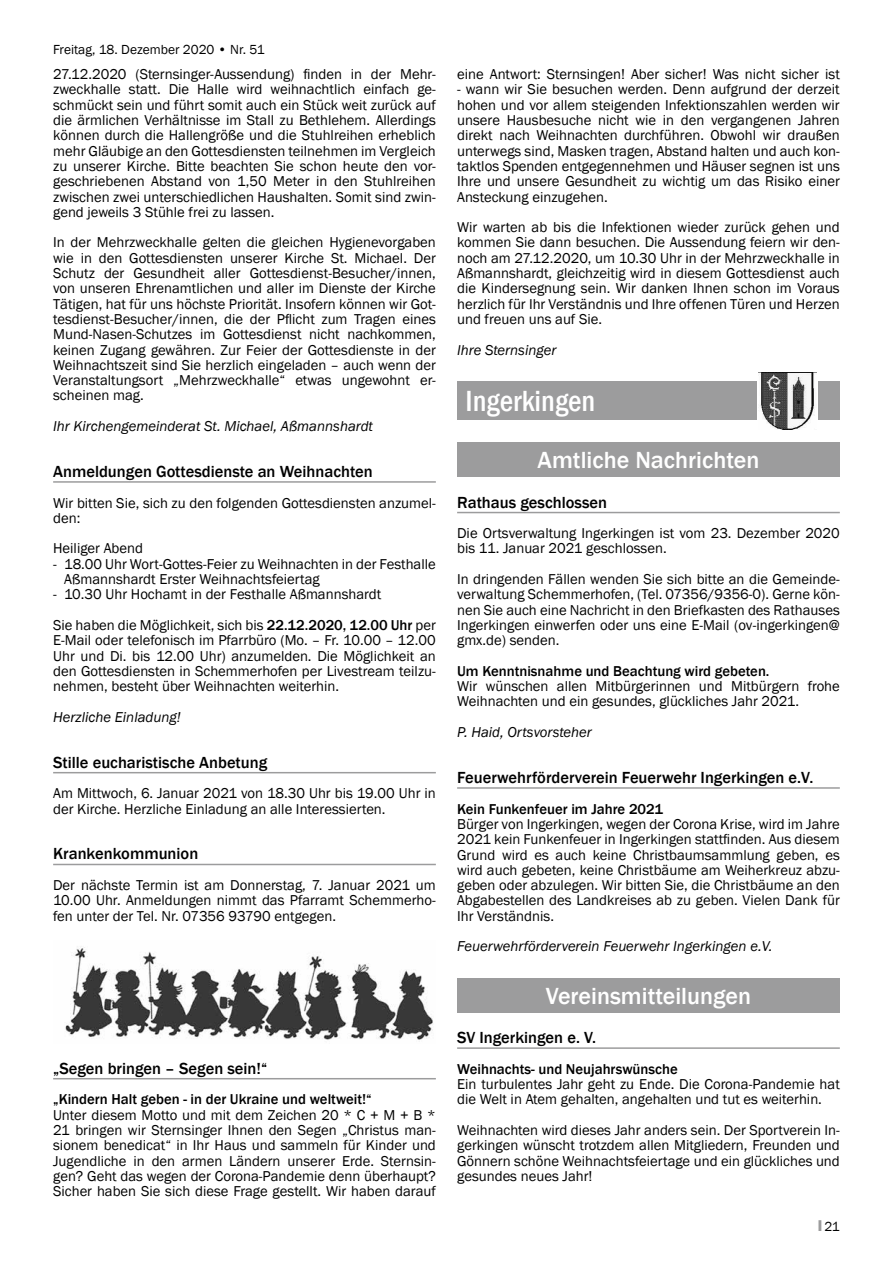
<style>
.page{position:relative;width:893px;height:1263px;background:#fff}
.page>*{position:absolute;margin:0;border:0;box-sizing:border-box;transform-origin:0 0}
.t1{font:500 condensed 30px "Franklin Gothic";color:#fff}
.t2{font:500 24px "Franklin Gothic";color:#fff}
.t3{font:500 16.5px "Franklin Gothic";color:#000}
.t4{font:14.7px/15.3px "Franklin Gothic";color:#000;text-align:justify}
.t5{font:italic 14.7px "Franklin Gothic";color:#000}
.t6{font:500 14.7px "Franklin Gothic";color:#000}
.t7{font:13.5px "Franklin Gothic";color:#000}
.s1{font-weight:500}
.s2{font-family:"Impact";color:#9c9c9d}
</style>
<div class="page">
<hr style="left:457px;top:512px;width:383px;height:1px;background:#9c9c9d">
<hr style="left:457px;top:787px;width:383px;height:2px;background:#9c9c9d">
<hr style="left:457px;top:1047px;width:383px;height:2px;background:#9c9c9d">
<div style="left:457px;top:381px;width:383px;height:39px;background:#9c9c9d"></div>
<div style="left:757px;top:368px;width:61px;height:63px;background:#fff"></div>
<img style="left:759px;top:372px;width:57px;height:57px">
<div style="left:457px;top:443px;width:383px;height:34px;background:#9c9c9d"></div>
<div style="left:457px;top:978px;width:383px;height:34px;background:#9c9c9d"></div>
<hr style="left:53px;top:481px;width:383px;height:2px;background:#9c9c9d">
<hr style="left:53px;top:772px;width:383px;height:1px;background:#9c9c9d">
<hr style="left:53px;top:864px;width:383px;height:1px;background:#9c9c9d">
<hr style="left:53px;top:1078px;width:383px;height:1px;background:#9c9c9d">
<img style="left:65px;top:947px;width:368px;height:93px">
<p class="t7" style="left:53px;top:41px;width:213px">Freitag, 18. Dezember 2020 • Nr. 51</p>
<p class="t4" style="left:53px;top:67px;width:384px">27.12.2020 (Sternsinger-Aussendung) finden in der Mehr&shy;zweckhalle statt. Die Halle wird weihnachtlich einfach ge&shy;schmückt sein und führt somit auch ein Stück weit zurück auf die ärmlichen Verhältnisse im Stall zu Bethlehem. Allerdings können durch die Hallengröße und die Stuhlreihen erheblich mehr Gläubige an den Gottesdiensten teilnehmen im Vergleich zu unserer Kirche. Bitte beachten Sie schon heute den vor&shy;geschriebenen Abstand von 1,50 Meter in den Stuhlreihen zwischen zwei unterschiedlichen Haushalten. Somit sind zwin&shy;gend jeweils 3 Stühle frei zu lassen.</p>
<p class="t4" style="left:53px;top:235px;width:384px">In der Mehrzweckhalle gelten die gleichen Hygienevorgaben wie in den Gottesdiensten unserer Kirche St. Michael. Der Schutz der Gesundheit aller Gottesdienst-Besucher/innen, von unseren Ehrenamtlichen und aller im Dienste der Kirche Tätigen, hat für uns höchste Priorität. Insofern können wir Got&shy;tesdienst-Besucher/innen, die der Pflicht zum Tragen eines Mund-Nasen-Schutzes im Gottesdienst nicht nachkommen, keinen Zugang gewähren. Zur Feier der Gottesdienste in der Weihnachtszeit sind Sie herzlich eingeladen – auch wenn der Veranstaltungsort „Mehrzweckhalle“ etwas ungewohnt er&shy;scheinen mag.</p>
<p class="t5" style="left:53px;top:417px;width:321px">Ihr Kirchengemeinderat St. Michael, Aßmannshardt</p>
<p class="t3" style="left:53px;top:461px;width:321px">Anmeldungen Gottesdienste an Weihnachten</p>
<p class="t4" style="left:53px;top:495px;width:384px">Wir bitten Sie, sich zu den folgenden Gottesdiensten anzumel&shy;den:</p>
<p class="t4" style="left:53px;top:541px;width:91px">Heiliger Abend</p>
<p class="t4" style="left:64px;top:556px;width:373px;text-indent:-11px">- 18.00 Uhr Wort-Gottes-Feier zu Weihnachten in der Festhalle<br>Aßmannshardt Erster Weihnachtsfeiertag</p>
<p class="t4" style="left:53px;top:579px;width:384px;line-height:30.6px">- 10.30 Uhr Hochamt in der Festhalle Aßmannshardt<br>Sie haben die Möglichkeit, sich bis <span class="s1">22.12.2020, 12.00 Uhr</span> per</p>
<p class="t4" style="left:53px;top:633px;width:384px">E-Mail oder telefonisch im Pfarrbüro (Mo. – Fr. 10.00 – 12.00<br>Uhr und Di. bis 12.00 Uhr) anzumelden. Die Möglichkeit an den Gottesdiensten in Schemmerhofen per Livestream teilzu&shy;nehmen, besteht über Weihnachten weiterhin.</p>
<p class="t5" style="left:53px;top:708px;width:129px">Herzliche Einladung!</p>
<p class="t3" style="left:53px;top:752px;width:216px">Stille eucharistische Anbetung</p>
<p class="t4" style="left:53px;top:786px;width:384px">Am Mittwoch, 6. Januar 2021 von 18.30 Uhr bis 19.00 Uhr in der Kirche. Herzliche Einladung an alle Interessierten.</p>
<p class="t3" style="left:53px;top:844px;width:147px">Krankenkommunion</p>
<p class="t4" style="left:53px;top:878px;width:384px">Der nächste Termin ist am Donnerstag, 7. Januar 2021 um 10.00 Uhr. Anmeldungen nimmt das Pfarramt Schemmerho&shy;fen unter der Tel. Nr. 07356 93790 entgegen.</p>
<p class="t3" style="left:53px;top:1058px;width:216px">„Segen bringen – Segen sein!“</p>
<p class="t6" style="left:53px;top:1090px;width:320px">„Kindern Halt geben - in der Ukraine und weltweit!“</p>
<p class="t4" style="left:53px;top:1107px;width:384px">Unter diesem Motto und mit dem Zeichen 20 * C + M + B * 21 bringen wir Sternsinger Ihnen den Segen „Christus man&shy;sionem benedicat“ in Ihr Haus und sammeln für Kinder und Jugendliche in den armen Ländern unserer Erde. Sternsin&shy;gen? Geht das wegen der Corona-Pandemie denn überhaupt?<br>Sicher haben Sie sich diese Frage gestellt. Wir haben darauf</p>
<p class="t4" style="left:457px;top:67px;width:384px">eine Antwort: Sternsingen! Aber sicher! Was nicht sicher ist</p>
<p class="t4" style="left:457px;top:82px;width:384px">- wann wir Sie besuchen werden. Denn aufgrund der derzeit hohen und vor allem steigenden Infektionszahlen werden wir unsere Hausbesuche nicht wie in den vergangenen Jahren direkt nach Weihnachten durchführen. Obwohl wir draußen unterwegs sind, Masken tragen, Abstand halten und auch kon&shy;taktlos Spenden entgegennehmen und Häuser segnen ist uns Ihre und unsere Gesundheit zu wichtig um das Risiko einer Ansteckung einzugehen.</p>
<p class="t4" style="left:457px;top:220px;width:384px">Wir warten ab bis die Infektionen wieder zurück gehen und kommen Sie dann besuchen. Die Aussendung feiern wir den&shy;noch am 27.12.2020, um 10.30 Uhr in der Mehrzweckhalle in Aßmannshardt, gleichzeitig wird in diesem Gottesdienst auch die Kindersegnung sein. Wir danken Ihnen schon im Voraus herzlich für Ihr Verständnis und Ihre offenen Türen und Herzen und freuen uns auf Sie.</p>
<p class="t5" style="left:457px;top:340px;width:101px">Ihre Sternsinger</p>
<h1 class="t1" style="left:466px;top:381px;width:131px">Ingerkingen</h1>
<h2 class="t2" style="left:538px;top:445px;width:223px">Amtliche Nachrichten</h2>
<p class="t3" style="left:457px;top:492px;width:151px">Rathaus geschlossen</p>
<p class="t4" style="left:457px;top:526px;width:384px">Die Ortsverwaltung Ingerkingen ist vom 23. Dezember 2020 bis 11. Januar 2021 geschlossen.</p>
<p class="t4" style="left:457px;top:572px;width:384px">In dringenden Fällen wenden Sie sich bitte an die Gemeinde&shy;verwaltung Schemmerhofen, (Tel. 07356/9356-0). Gerne kön&shy;nen Sie auch eine Nachricht in den Briefkasten des Rathauses Ingerkingen einwerfen oder uns eine E-Mail (ov-ingerkingen@ gmx.de) senden.</p>
<p class="t6" style="left:457px;top:662px;width:314px">Um Kenntnisnahme und Beachtung wird gebeten.</p>
<p class="t4" style="left:457px;top:679px;width:384px">Wir wünschen allen Mitbürgerinnen und Mitbürgern frohe<br>Weihnachten und ein gesundes, glückliches Jahr 2021.</p>
<p class="t5" style="left:457px;top:723px;width:136px">P. Haid, Ortsvorsteher</p>
<p class="t3" style="left:457px;top:767px;width:358px">Feuerwehrförderverein Feuerwehr Ingerkingen e.V.</p>
<p class="t6" style="left:457px;top:799px;width:208px">Kein Funkenfeuer im Jahre 2021</p>
<p class="t4" style="left:457px;top:817px;width:384px">Bürger von Ingerkingen, wegen der Corona Krise, wird im Jahre 2021 kein Funkenfeuer in Ingerkingen stattfinden. Aus diesem Grund wird es auch keine Christbaumsammlung geben, es wird auch gebeten, keine Christbäume am Weiherkreuz abzu&shy;geben oder abzulegen. Wir bitten Sie, die Christbäume an den Abgabestellen des Landkreises ab zu geben. Vielen Dank für Ihr Verständnis.</p>
<p class="t5" style="left:457px;top:937px;width:317px">Feuerwehrförderverein Feuerwehr Ingerkingen e.V.</p>
<h2 class="t2" style="left:546px;top:981px;width:207px">Vereinsmitteilungen</h2>
<p class="t3" style="left:457px;top:1027px;width:141px">SV Ingerkingen e. V.</p>
<p class="t6" style="left:457px;top:1060px;width:222px">Weihnachts- und Neujahrswünsche</p>
<p class="t4" style="left:457px;top:1077px;width:384px">Ein turbulentes Jahr geht zu Ende. Die Corona-Pandemie hat die Welt in Atem gehalten, angehalten und tut es weiterhin.</p>
<p class="t4" style="left:457px;top:1123px;width:384px">Weihnachten wird dieses Jahr anders sein. Der Sportverein In&shy;gerkingen wünscht trotzdem allen Mitgliedern, Freunden und Gönnern schöne Weihnachtsfeiertage und ein glückliches und gesundes neues Jahr!</p>
<p class="t7" style="left:818px;top:1218px;width:23px"><span class="s2">I</span> 21</p>
</div>
